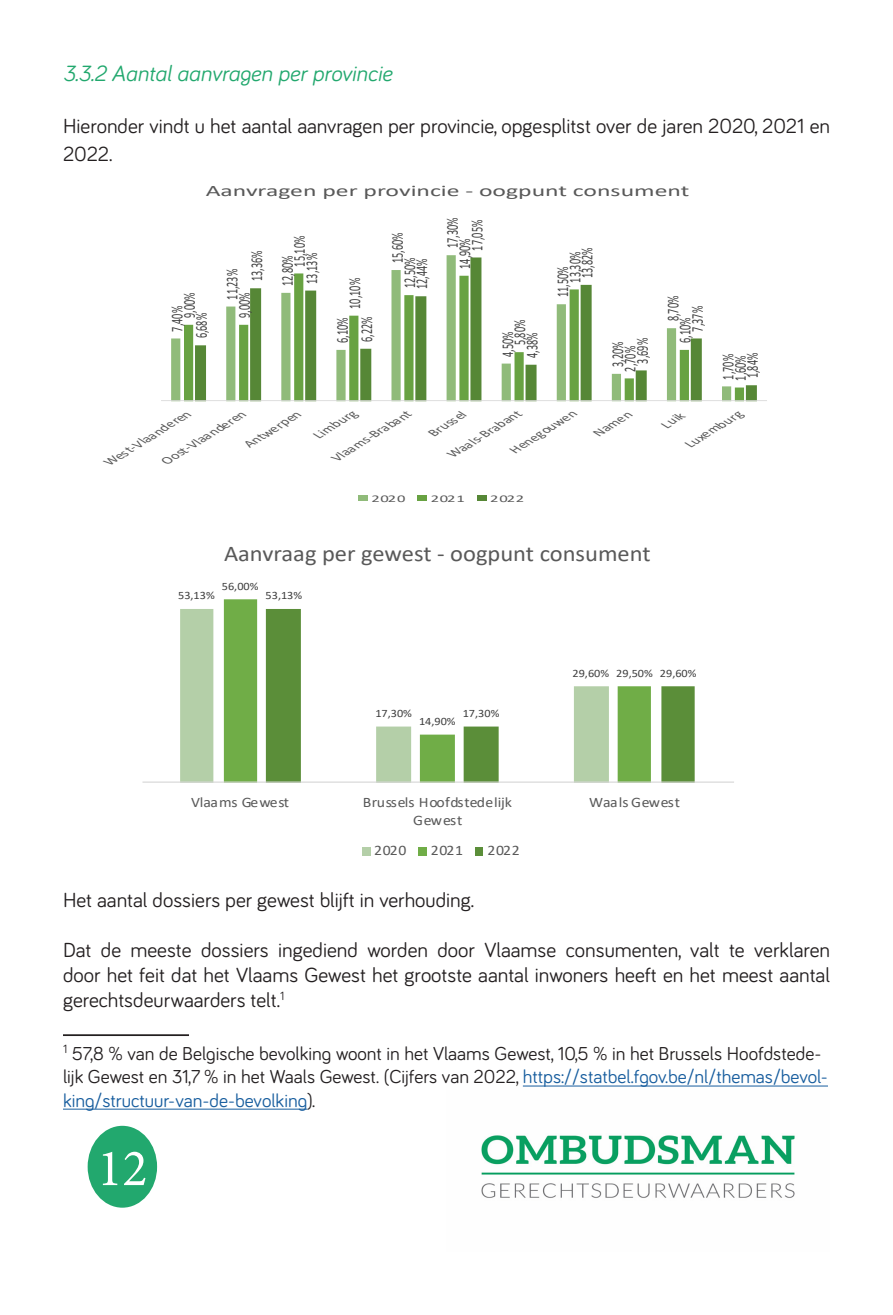
<style>
.page{position:relative;width:893px;height:1315px;background:#fff}
.page>*{position:absolute;margin:0;border:0;box-sizing:border-box;transform-origin:0 0}
.t1{font:52.5px "Minion Pro";color:#fff}
.Algemene_tekst{font:italic 22.75px "Bariol";color:#22a86e}
.t2{font:22.57px "Calibri";color:#595959;scale:1.09 1}
.Algemene_tekst-2{font:21px/25.2px "Bariol";color:#231f20}
.t3{font:19.25px/23.1px "Bariol";color:#231f20}
.t4{font:16.45px "Calibri";color:#404040;scale:.62 1}
.t5{font:15.92px "Calibri";color:#595959;scale:1.61 1}
.t6{font:14.53px/17.7px "Calibri";color:#595959;text-align:center;scale:1.09 1}
.t7{font:italic 12.25px "Calibri";color:#595959;scale:1.12 1}
.t8{font:11.2px "Calibri";color:#404040;scale:1.09 1}
.t9{font:10.33px "Calibri";letter-spacing:.05em;color:#595959;scale:1.61 1}
.s1{color:#175d9e}
</style>
<div class="page">
<img style="left:481px;top:1085px;width:347px;height:113px">
<div style="left:88px;top:1125px;width:69px;height:82px;background:#22a86e;border-radius:50%"></div>
<hr style="left:63px;top:1034px;width:126px;height:2px;background:#231f20">
<hr style="left:523px;top:1085px;width:305px;height:1px;background:#175d9e">
<hr style="left:63px;top:1108px;width:244px;height:1px;background:#175d9e">
<svg style="left:171px;top:255px;width:285px;height:145px"></svg>
<svg style="left:195px;top:257px;width:562px;height:143px"></svg>
<hr style="left:161px;top:400px;width:606px;height:1px;background:#d9d9d9">
<div style="left:358px;top:495px;width:10px;height:5px;background:#90bb7a"></div>
<div style="left:417px;top:495px;width:9px;height:5px;background:#68a242"></div>
<div style="left:478px;top:495px;width:9px;height:5px;background:#568736"></div>
<svg style="left:180px;top:609px;width:44px;height:172px;fill:#b4cfa8"></svg>
<svg style="left:224px;top:599px;width:42px;height:182px;fill:#70ad47"></svg>
<svg style="left:266px;top:609px;width:429px;height:172px"></svg>
<hr style="left:142px;top:781px;width:592px;height:2px;background:#d9d9d9">
<div style="left:362px;top:847px;width:9px;height:8px;background:#b4cfa8"></div>
<div style="left:418px;top:847px;width:9px;height:8px;background:#70ad47"></div>
<div style="left:476px;top:847px;width:7px;height:8px;background:#5b8e39"></div>
<p class="Algemene_tekst" style="left:63px;top:58px;width:331px">3.3.2 Aantal aanvragen per provincie</p>
<p class="Algemene_tekst-2" style="left:63px;top:112px;width:768px;line-height:27.3px">Hieronder vindt u het aantal aanvragen per provincie, opgesplitst over de jaren 2020, 2021 en<br>2022.</p>
<p class="t5" style="left:206px;top:179px;width:302px">Aanvragen per provincie - oogpunt consument</p>
<p class="t4" style="left:288px;top:267px;width:51px;rotate:-90deg">15,10%</p>
<p class="t4" style="left:245px;top:281px;width:51px;rotate:-90deg">13,36%</p>
<p class="t4" style="left:300px;top:284px;width:51px;rotate:-90deg">13,13%</p>
<p class="t4" style="left:276px;top:286px;width:51px;rotate:-90deg">12,80%</p>
<p class="t4" style="left:221px;top:300px;width:51px;rotate:-90deg">11,23%</p>
<p class="t4" style="left:178px;top:318px;width:43px;rotate:-90deg">9,00%</p>
<p class="t4" style="left:233px;top:318px;width:43px;rotate:-90deg">9,00%</p>
<p class="t4" style="left:166px;top:332px;width:43px;rotate:-90deg">7,40%</p>
<p class="t4" style="left:190px;top:338px;width:43px;rotate:-90deg">6,68%</p>
<p class="t4" style="left:343px;top:309px;width:51px;rotate:-90deg">10,10%</p>
<p class="t4" style="left:331px;top:343px;width:43px;rotate:-90deg">6,10%</p>
<p class="t4" style="left:355px;top:342px;width:43px;rotate:-90deg">6,22%</p>
<p class="t4" style="left:386px;top:263px;width:51px;rotate:-90deg">15,60%</p>
<p class="t4" style="left:398px;top:288px;width:51px;rotate:-90deg">12,50%</p>
<p class="t4" style="left:410px;top:289px;width:51px;rotate:-90deg">12,44%</p>
<p class="t4" style="left:441px;top:248px;width:51px;rotate:-90deg">17,30%</p>
<p class="t4" style="left:465px;top:251px;width:51px;rotate:-90deg">17,05%</p>
<p class="t4" style="left:453px;top:269px;width:51px;rotate:-90deg">14,90%</p>
<p class="t4" style="left:508px;top:345px;width:43px;rotate:-90deg">5,80%</p>
<p class="t4" style="left:496px;top:357px;width:43px;rotate:-90deg">4,50%</p>
<p class="t4" style="left:521px;top:358px;width:43px;rotate:-90deg">4,38%</p>
<p class="t4" style="left:576px;top:278px;width:51px;rotate:-90deg">13,82%</p>
<p class="t4" style="left:563px;top:282px;width:51px;rotate:-90deg">13,30%</p>
<p class="t4" style="left:551px;top:297px;width:51px;rotate:-90deg">11,50%</p>
<p class="t4" style="left:631px;top:363px;width:43px;rotate:-90deg">3,69%</p>
<p class="t4" style="left:606px;top:367px;width:43px;rotate:-90deg">3,20%</p>
<p class="t4" style="left:619px;top:371px;width:43px;rotate:-90deg">2,70%</p>
<p class="t4" style="left:661px;top:321px;width:43px;rotate:-90deg">8,70%</p>
<p class="t4" style="left:686px;top:332px;width:43px;rotate:-90deg">7,37%</p>
<p class="t4" style="left:674px;top:343px;width:43px;rotate:-90deg">6,10%</p>
<p class="t4" style="left:741px;top:378px;width:43px;rotate:-90deg">1,84%</p>
<p class="t4" style="left:717px;top:379px;width:43px;rotate:-90deg">1,70%</p>
<p class="t4" style="left:729px;top:381px;width:43px;rotate:-90deg">1,60%</p>
<p class="t7" style="left:447px;top:448px;width:75px;rotate:-32deg">Waals-Brabant</p>
<p class="t7" style="left:331px;top:451px;width:81px;rotate:-32deg">Vlaams-Brabant</p>
<p class="t7" style="left:427px;top:426px;width:37px;rotate:-32deg">Brussel</p>
<p class="t7" style="left:243px;top:437px;width:57px;rotate:-32deg">Antwerpen</p>
<p class="t7" style="left:313px;top:428px;width:43px;rotate:-32deg">Limburg</p>
<p class="t7" style="left:509px;top:443px;width:68px;rotate:-32deg">Henegouwen</p>
<p class="t7" style="left:592px;top:426px;width:38px;rotate:-32deg">Namen</p>
<p class="t7" style="left:660px;top:418px;width:22px;rotate:-32deg">Luik</p>
<p class="t7" style="left:684px;top:437px;width:58px;rotate:-32deg">Luxemburg</p>
<p class="t7" style="left:103px;top:456px;width:88px;rotate:-32deg">West-Vlaanderen</p>
<p class="t7" style="left:161px;top:454px;width:86px;rotate:-32deg">Oost-Vlaanderen</p>
<p class="t9" style="left:371px;top:491px;width:23px">2020</p>
<p class="t9" style="left:431px;top:491px;width:23px">2021</p>
<p class="t9" style="left:490px;top:491px;width:23px">2022</p>
<p class="t8" style="left:178px;top:588px;width:35px">53,13%</p>
<p class="t2" style="left:224px;top:537px;width:393px">Aanvraag per gewest - oogpunt consument</p>
<p class="t8" style="left:222px;top:578px;width:35px">56,00%</p>
<p class="t8" style="left:266px;top:588px;width:35px">53,13%</p>
<p class="t8" style="left:375px;top:705px;width:35px">17,30%</p>
<p class="t8" style="left:419px;top:713px;width:35px">14,90%</p>
<p class="t8" style="left:463px;top:705px;width:35px">17,30%</p>
<p class="t8" style="left:572px;top:665px;width:35px">29,60%</p>
<p class="t8" style="left:616px;top:665px;width:35px">29,50%</p>
<p class="t8" style="left:660px;top:665px;width:35px">29,60%</p>
<p class="t6" style="left:191px;top:793px;width:91px">Vlaams Gewest</p>
<p class="t6" style="left:363px;top:793px;width:138px">Brussels Hoofdstedelijk<br>Gewest</p>
<p class="t6" style="left:589px;top:793px;width:85px">Waals Gewest</p>
<p class="t6" style="left:374px;top:841px;width:31px">2020</p>
<p class="t6" style="left:431px;top:841px;width:31px">2021</p>
<p class="t6" style="left:487px;top:841px;width:31px">2022</p>
<p class="Algemene_tekst-2" style="left:63px;top:886px;width:413px">Het aantal dossiers per gewest blijft in verhouding.</p>
<p class="Algemene_tekst-2" style="left:63px;top:936px;width:768px;text-align:justify">Dat de meeste dossiers ingediend worden door Vlaamse consumenten, valt te verklaren door het feit dat het Vlaams Gewest het grootste aantal inwoners heeft en het meest aantal gerechtsdeurwaarders telt.<sup>1</sup></p>
<p class="t3" style="left:63px;top:1041px;width:766px"><sup>1</sup> 57,8 % van de Belgische bevolking woont in het Vlaams Gewest, 10,5 % in het Brussels Hoofdstede&shy;lijk Gewest en 31,7 % in het Waals Gewest. (Cijfers van 2022, <span class="s1">https://statbel.fgov.be/nl/themas/bevol&shy;king/structuur-van-de-bevolking</span>).</p>
<p class="t1" style="left:97px;top:1133px;width:52px">12</p>
</div>
